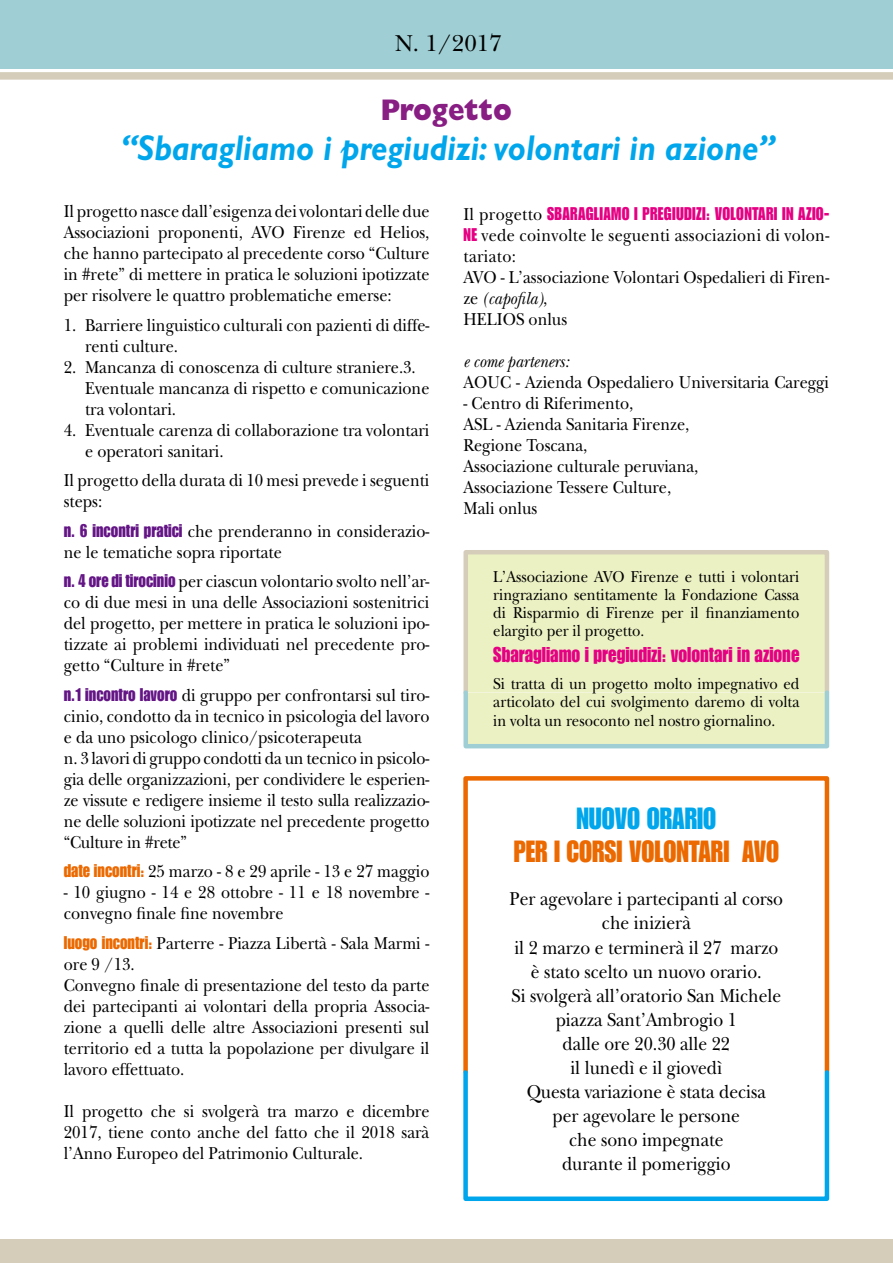
<style>
.page{position:relative;width:893px;height:1263px;background:#fff}
.page>*{position:absolute;margin:0;border:0;box-sizing:border-box;transform-origin:0 0}
.t1{font:italic 700 36px "Gill Sans";color:#00a6eb;scale:.9 1}
.t2{font:30px "Impact";color:#ec6900;scale:.9 1}
.t3{font:30px "Impact";color:#00a6eb;scale:.9 1}
.t4{font:800 30px "Gill Sans";color:#881e83;scale:.9 1}
.t5{font:24px "New Baskerville";color:#000}
.t6{font:21px "Impact";color:#e50083;scale:.9 1}
.t7{font:19.5px/24px "New Baskerville";color:#000;text-align:center;scale:.9 1}
.t8{font:18px/21px "New Baskerville";color:#000;scale:.9 1}
.t9{font:18px "Impact";letter-spacing:.02em;color:#e50083;scale:.9 1}
.t10{font:italic 18px "New Baskerville";color:#000;scale:.9 1}
.t11{font:16.5px/18px "New Baskerville";color:#000;text-align:justify;scale:.9 1}
.s1{font-family:"Impact";color:#641585}
.s2{font-family:"Impact";color:#ec6900}
.s3{font-family:"New Baskerville";color:#000}
.s4{font-family:"Impact";color:#e50083}
.s5{font-style:italic}
</style>
<div class="page">
<div style="left:0;top:0;width:893px;height:68px;background:#9fcfd4"></div>
<div style="left:0;top:72px;width:893px;height:8px;background:#d5cdb9"></div>
<div style="left:0;top:1240px;width:893px;height:23px;background:#d5cdb9"></div>
<div style="left:463px;top:550px;width:366px;height:145px;background:#ecf1c3;border:4px solid #d5cdb9"></div>
<div style="left:463px;top:690px;width:366px;height:58px;background:#ecf1c3;border:4px solid #9fcfd4"></div>
<div style="left:463px;top:776px;width:366px;height:298px;border:4px solid #ec6900"></div>
<div style="left:463px;top:1070px;width:366px;height:131px;border:4px solid #00a6eb"></div>
<h3 class="t5" style="left:395px;top:29px;width:109px">N. 1/2017</h3>
<h2 class="t4" style="left:381px;top:93px;width:147px">Progetto</h2>
<h1 class="t1" style="left:122px;top:127px;width:727px">“Sbaragliamo i pregiudizi: volontari in azione”</h1>
<p class="t8" style="left:64px;top:201px;width:408px;text-align:justify">Il progetto nasce dall’esigenza dei volontari delle due Associazioni proponenti, AVO Firenze ed Helios, che hanno partecipato al precedente corso “Culture in #rete” di mettere in pratica le soluzioni ipotizzate per risolvere le quattro problematiche emerse:</p>
<p class="t8" style="left:85px;top:315px;width:384px;text-indent:-21px">1. Barriere linguistico culturali con pazienti di diffe&shy;renti culture.</p>
<p class="t8" style="left:85px;top:357px;width:384px;text-indent:-21px">2. Mancanza di conoscenza di culture straniere.3.<br>Eventuale mancanza di rispetto e comunicazione tra volontari.</p>
<p class="t8" style="left:85px;top:420px;width:384px;text-indent:-21px">4. Eventuale carenza di collaborazione tra volontari e operatori sanitari.</p>
<p class="t8" style="left:64px;top:470px;width:408px">Il progetto della durata di 10 mesi prevede i seguenti steps:</p>
<p class="t8" style="left:64px;top:521px;width:408px"><span class="s1">n. 6 incontri pratici</span> che prenderanno in considerazio&shy;ne le tematiche sopra riportate</p>
<p class="t8" style="left:64px;top:571px;width:408px;text-align:justify"><span class="s1">n. 4 ore di tirocinio</span> per ciascun volontario svolto nell’ar&shy;co di due mesi in una delle Associazioni sostenitrici del progetto, per mettere in pratica le soluzioni ipo&shy;tizzate ai problemi individuati nel precedente pro&shy;getto “Culture in #rete”</p>
<p class="t8" style="left:64px;top:685px;width:408px"><span class="s1">n.1 incontro lavoro</span> di gruppo per confrontarsi sul tiro&shy;cinio, condotto da in tecnico in psicologia del lavoro e da uno psicologo clinico/psicoterapeuta<br>n. 3 lavori di gruppo condotti da un tecnico in psicolo&shy;gia delle organizzazioni, per condividere le esperien&shy;ze vissute e redigere insieme il testo sulla realizzazio&shy;ne delle soluzioni ipotizzate nel precedente progetto “Culture in #rete”</p>
<p class="t8" style="left:64px;top:861px;width:408px"><span class="s2">date incontri:</span> 25 marzo - 8 e 29 aprile - 13 e 27 maggio</p>
<p class="t8" style="left:64px;top:882px;width:408px">- 10 giugno - 14 e 28 ottobre - 11 e 18 novembre - convegno finale fine novembre</p>
<p class="t8" style="left:64px;top:933px;width:408px"><span class="s2">luogo incontri:</span> Parterre - Piazza Libertà - Sala Marmi - ore 9 /13.<br>Convegno finale di presentazione del testo da parte dei partecipanti ai volontari della propria Associa&shy;zione a quelli delle altre Associazioni presenti sul territorio ed a tutta la popolazione per divulgare il lavoro effettuato.</p>
<p class="t8" style="left:64px;top:1101px;width:408px;text-align:justify">Il progetto che si svolgerà tra marzo e dicembre 2017, tiene conto anche del fatto che il 2018 sarà l’Anno Europeo del Patrimonio Culturale.</p>
<p class="t9" style="left:463px;top:203px;width:408px"><span class="s3">Il progetto</span> SBARAGLIAMO I PREGIUDIZI: VOLONTARI IN AZIO-</p>
<p class="t8" style="left:463px;top:225px;width:408px"><span class="s4">NE</span> vede coinvolte le seguenti associazioni di volon&shy;tariato:<br>Avo - L’associazione Volontari Ospedalieri di Firen&shy;ze <span class="s5">(capofila)</span>,<br>HELIOS onlus</p>
<p class="t10" style="left:463px;top:351px;width:119px">e come parteners:</p>
<p class="t8" style="left:463px;top:372px;width:408px">AOUC - Azienda Ospedaliero Universitaria Careggi</p>
<p class="t8" style="left:463px;top:393px;width:262px">- Centro di Riferimento,<br>ASL - Azienda Sanitaria Firenze,<br>Regione Toscana,<br>Associazione culturale peruviana,<br>Associazione Tessere Culture,<br>Mali onlus</p>
<p class="t11" style="left:493px;top:567px;width:342px">L’Associazione AVO Firenze e tutti i volontari ringraziano sentitamente la Fondazione Cassa di Risparmio di Firenze per il finanziamento elargito per il progetto.</p>
<p class="t6" style="left:493px;top:642px;width:342px">Sbaragliamo i pregiudizi: volontari in azione</p>
<p class="t11" style="left:493px;top:674px;width:342px">Si tratta di un progetto molto impegnativo ed articolato del cui svolgimento daremo di volta</p>
<p class="t11" style="left:493px;top:712px;width:315px">in volta un resoconto nel nostro giornalino.</p>
<h2 class="t3" style="left:576px;top:801px;width:157px">NUOVO ORARIO</h2>
<h2 class="t2" style="left:514px;top:834px;width:296px">PER I CORSI VOLONTARI AVO</h2>
<p class="t7" style="left:510px;top:887px;width:305px">Per agevolare i partecipanti al corso che inizierà<br>il 2 marzo e terminerà il 27 marzo è stato scelto un nuovo orario.<br>Si svolgerà all’oratorio San Michele piazza Sant’Ambrogio 1<br>dalle ore 20.30 alle 22<br>il lunedì e il giovedì<br>Questa variazione è stata decisa<br>per agevolare le persone<br>che sono impegnate<br>durante il pomeriggio</p>
</div>
